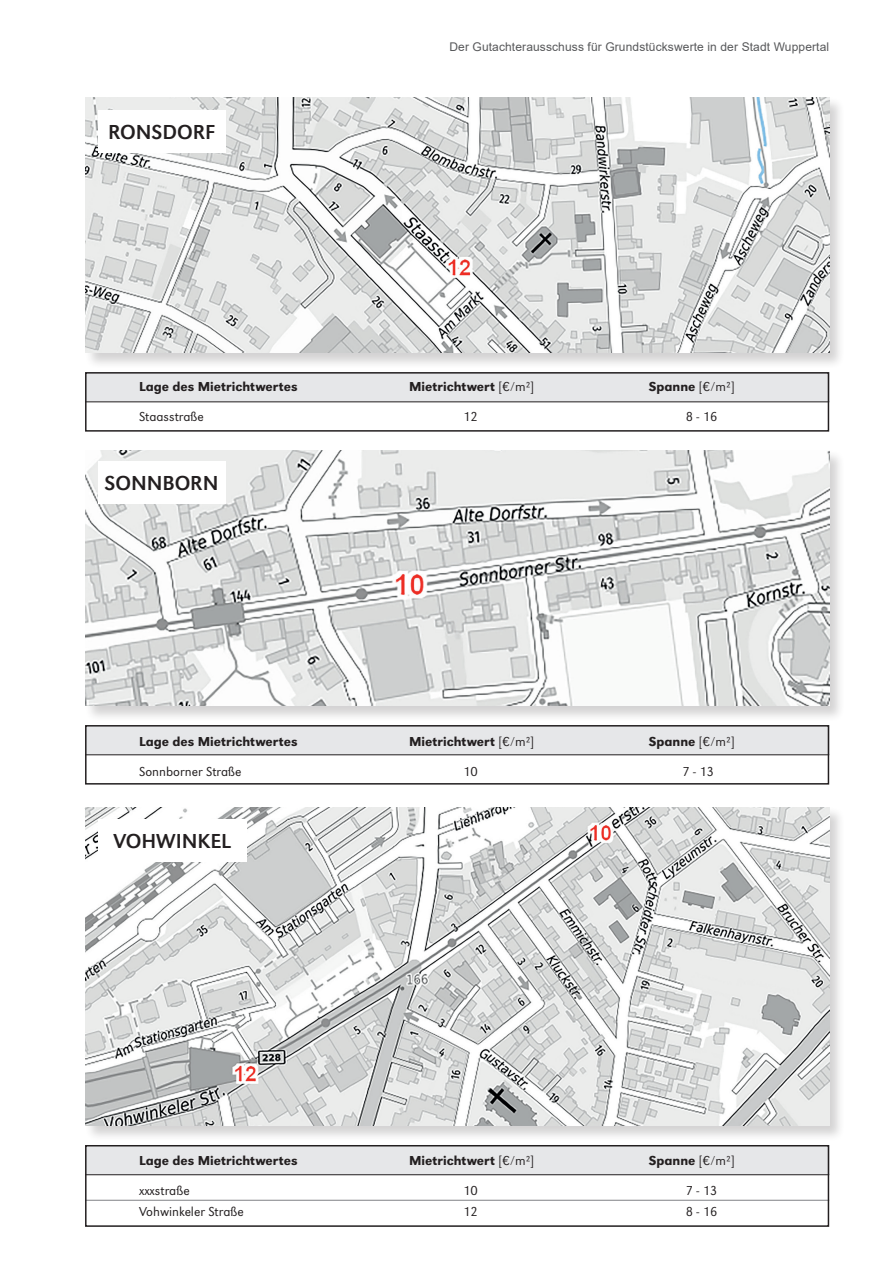
<style>
.page{position:relative;width:893px;height:1263px;background:#fff}
.page>*{position:absolute;margin:0;border:0;box-sizing:border-box;transform-origin:0 0}
.t1{font:21px "URW Grotesk";letter-spacing:-.005em;color:#231f20}
.t2{font:500 13.5px "URW Grotesk";color:#231f20}
.t3{font:300 13.5px "URW Grotesk";color:#231f20}
.t4{font:12px "Arial";letter-spacing:.01em;color:#57585a}
.s1{font-weight:300}
</style>
<div class="page">
<hr style="left:85px;top:1200px;width:744px;height:1px;background:#808285">
<div style="left:86px;top:373px;width:743px;height:29px;background:#e6e7e9"></div>
<hr style="left:85px;top:401px;width:744px;height:1px;background:#231f20">
<div style="left:85px;top:372px;width:744px;height:60px;border:2px solid #231f20"></div>
<div style="left:86px;top:725px;width:743px;height:30px;background:#e6e7e9"></div>
<hr style="left:85px;top:754px;width:744px;height:1px;background:#231f20">
<div style="left:85px;top:725px;width:744px;height:59px;border:2px solid #231f20"></div>
<div style="left:86px;top:1145px;width:743px;height:30px;background:#e6e7e9"></div>
<hr style="left:85px;top:1174px;width:744px;height:1px;background:#231f20">
<div style="left:85px;top:1145px;width:744px;height:82px;border:2px solid #231f20"></div>
<div style="left:84px;top:97px;width:761px;height:272px;background:#231f20;opacity:.2"></div>
<img style="left:85px;top:98px;width:744px;height:255px">
<div style="left:84px;top:450px;width:761px;height:272px;background:#231f20;opacity:.2"></div>
<img style="left:85px;top:451px;width:744px;height:255px">
<div style="left:84px;top:806px;width:761px;height:336px;background:#231f20;opacity:.2"></div>
<img style="left:85px;top:807px;width:744px;height:319px">
<div style="left:98px;top:111px;width:127px;height:42px;background:#fff"></div>
<div style="left:98px;top:461px;width:127px;height:43px;background:#fff"></div>
<div style="left:98px;top:820px;width:149px;height:42px;background:#fff"></div>
<h1 class="t1" style="left:108px;top:120px;width:108px">RONSDORF</h1>
<p class="t4" style="left:449px;top:39px;width:381px">Der Gutachterausschuss für Grundstückswerte in der Stadt Wuppertal</p>
<p class="t2" style="left:139px;top:378px;width:160px">Lage des Mietrichtwertes</p>
<p class="t2" style="left:409px;top:378px;width:127px">Mietrichtwert <span class="s1">[€/m²]</span></p>
<p class="t2" style="left:649px;top:378px;width:87px">Spanne <span class="s1">[€/m²]</span></p>
<p class="t3" style="left:139px;top:409px;width:66px">Staasstraße</p>
<p class="t3" style="left:463px;top:409px;width:16px">12</p>
<p class="t3" style="left:686px;top:409px;width:33px">8 - 16</p>
<h1 class="t1" style="left:105px;top:471px;width:115px">SONNBORN</h1>
<p class="t2" style="left:139px;top:733px;width:160px">Lage des Mietrichtwertes</p>
<p class="t2" style="left:409px;top:733px;width:127px">Mietrichtwert <span class="s1">[€/m²]</span></p>
<p class="t2" style="left:649px;top:733px;width:87px">Spanne <span class="s1">[€/m²]</span></p>
<p class="t3" style="left:139px;top:764px;width:104px">Sonnborner Straße</p>
<p class="t3" style="left:463px;top:764px;width:16px">10</p>
<p class="t3" style="left:682px;top:764px;width:33px">7 - 13</p>
<h1 class="t1" style="left:113px;top:829px;width:119px">VOHWINKEL</h1>
<p class="t2" style="left:139px;top:1152px;width:160px">Lage des Mietrichtwertes</p>
<p class="t2" style="left:409px;top:1152px;width:127px">Mietrichtwert <span class="s1">[€/m²]</span></p>
<p class="t2" style="left:649px;top:1152px;width:87px">Spanne <span class="s1">[€/m²]</span></p>
<p class="t3" style="left:139px;top:1183px;width:52px">xxxstraße</p>
<p class="t3" style="left:463px;top:1183px;width:16px">10</p>
<p class="t3" style="left:686px;top:1183px;width:33px">7 - 13</p>
<p class="t3" style="left:139px;top:1204px;width:106px">Vohwinkeler Straße</p>
<p class="t3" style="left:463px;top:1204px;width:16px">12</p>
<p class="t3" style="left:686px;top:1204px;width:33px">8 - 16</p>
</div>
